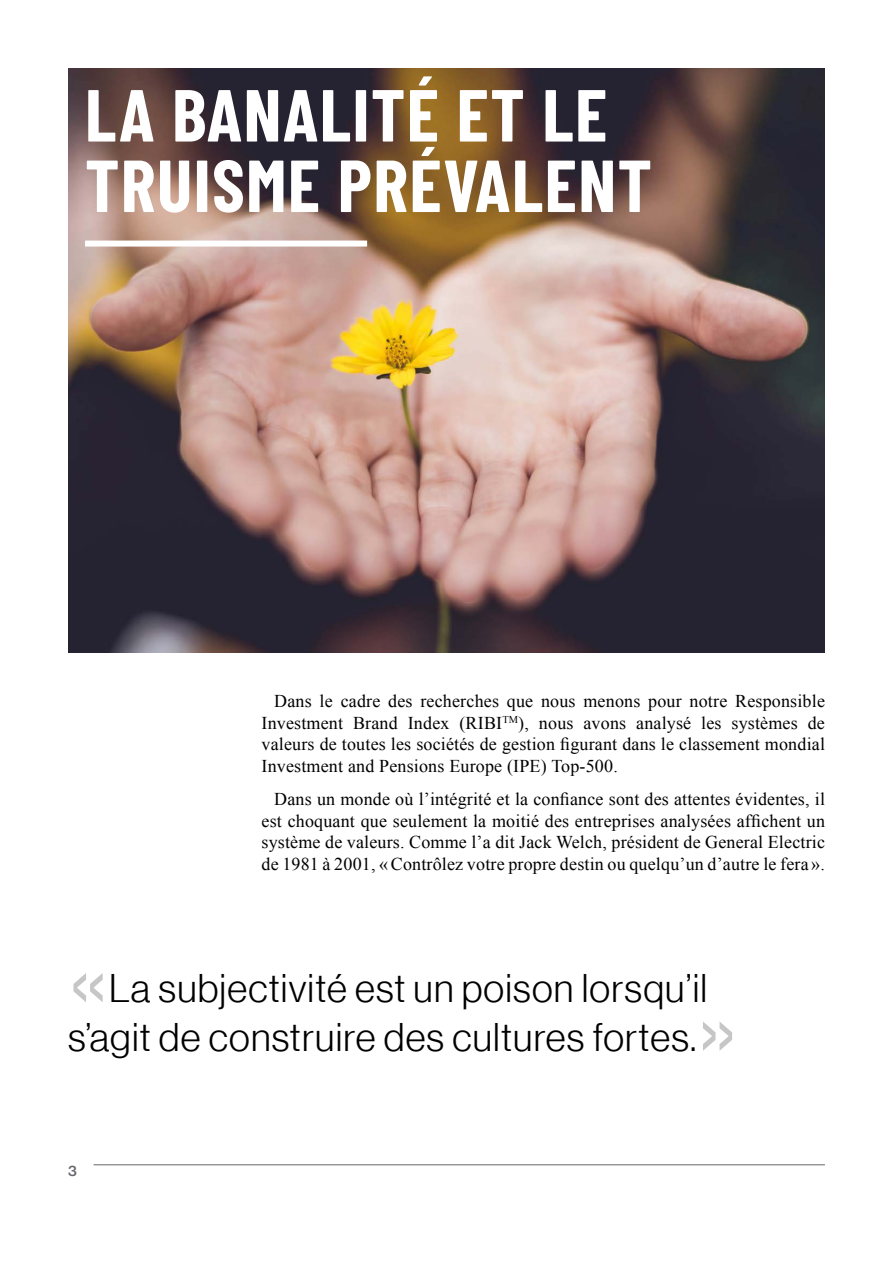
<style>
.page{position:relative;width:893px;height:1263px;background:#fff}
.page>*{position:absolute;margin:0;border:0;box-sizing:border-box;transform-origin:0 0}
.t1{font:97.5px "N Haas Grotesk DS Pro 45 Lt";color:#c6c6c6}
.t2{font:700 73.5px/70.5px "Barlow Condensed";letter-spacing:.02em;color:#fff}
.t3{font:39px/48.4px "N Haas Grotesk DS Pro 45 Lt";letter-spacing:.03em;color:#000;text-align:right}
.t4{font:18px/21.8px "Times New Roman";letter-spacing:.01em;color:#000;text-align:justify}
.t5{font:13.5px "N Haas Grotesk TX Pro 65 Md";color:#65666b}
</style>
<div class="page">
<hr style="left:94px;top:1164px;width:731px;height:1px;background:#65666b">
<img style="left:68px;top:68px;width:757px;height:585px">
<div style="left:85px;top:241px;width:282px;height:6px;background:#fff"></div>
<h2 class="t2" style="left:85px;top:83px;width:568px">LA BANALITÉ ET LE<br>TRUISME PRÉVALENT</h2>
<p class="t4" style="left:261px;top:690px;width:565px;text-indent:13px">Dans le cadre des recherches que nous menons pour notre Responsible Investment Brand Index (RIBI<sup>TM</sup>), nous avons analysé les systèmes de valeurs de toutes les sociétés de gestion 昀椀gurant dans le classement mondial Investment and Pensions Europe (IPE) Top-500.</p>
<p class="t4" style="left:262px;top:788px;width:565px;text-indent:13px">Dans un monde où l’intégrité et la con昀椀ance sont des attentes évidentes, il est choquant que seulement la moitié des entreprises analysées af昀椀chent un système de valeurs. Comme l’a dit Jack Welch, président de General Electric de 1981 à 2001, « Contrôlez votre propre destin ou quelqu’un d’autre le fera ».</p>
<h1 class="t1" style="left:68px;top:929px;width:42px">«</h1>
<h3 class="t3" style="left:68px;top:964px;width:641px">La subjectivité est un poison lorsqu’il s’agit de construire des cultures fortes.</h3>
<h1 class="t1" style="left:697px;top:978px;width:42px">»</h1>
<p class="t5" style="left:68px;top:1162px;width:10px">3</p>
</div>
